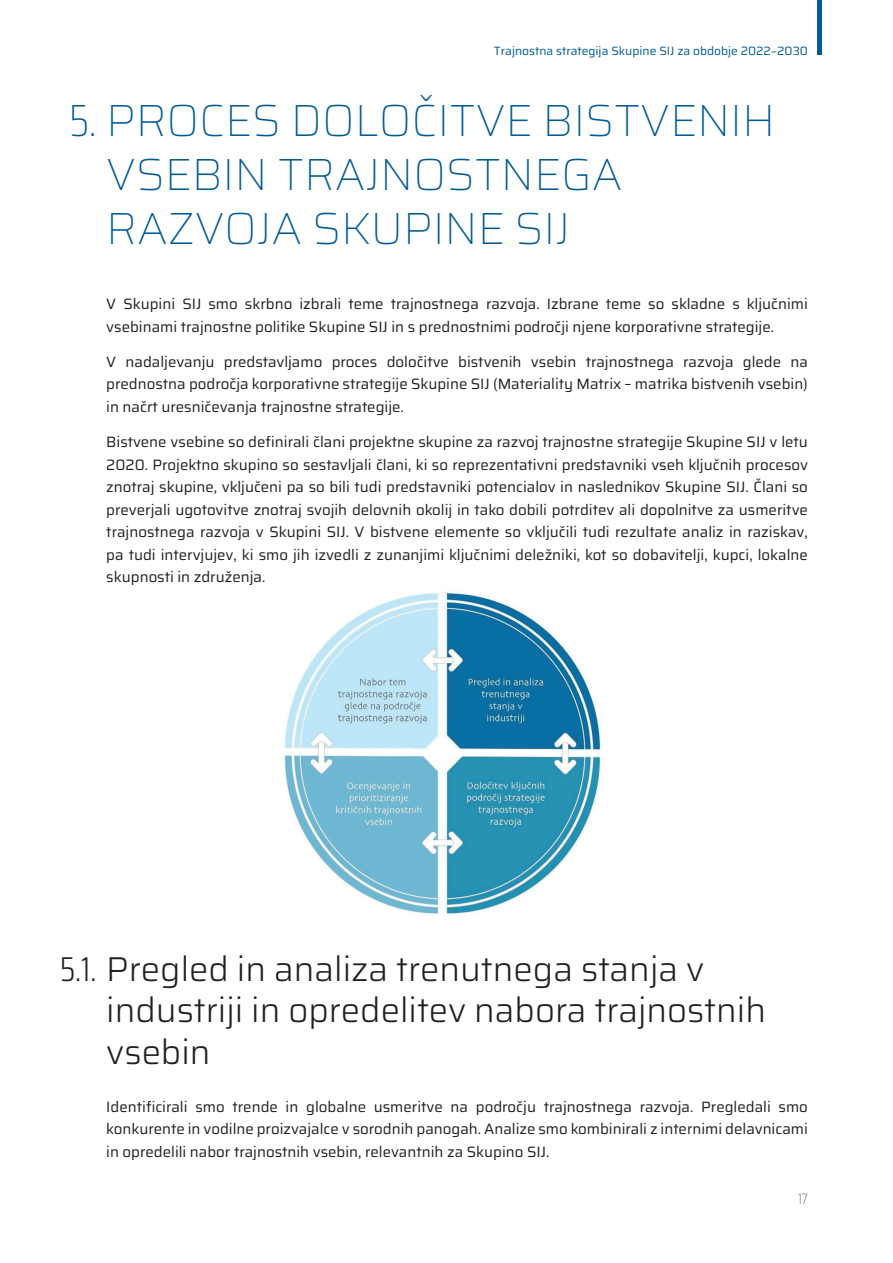
<style>
.page{position:relative;width:893px;height:1263px;background:#fff}
.page>*{position:absolute;margin:0;border:0;box-sizing:border-box;transform-origin:0 0}
.t1{font:100 45px/54px "Saira";color:#005b97}
.t2{font:300 34.5px/41.4px "Saira";color:#231f20}
.t3{font:15px/22.5px "Saira";color:#231f20;text-align:justify}
.t4{font:100 15px "Saira Condensed";color:#57585a}
.t5{font:12px "Saira";color:#005b97}
.s1{font-family:"Saira Condensed"}
</style>
<div class="page">
<hr style="left:818px;top:0;width:4px;height:55px;background:#005b97">
<img style="left:284px;top:592px;width:317px;height:323px">
<p class="t5" style="left:494px;top:41px;width:315px">Trajnostna strategija Skupine SIJ za obdobje 2022−2030</p>
<h1 class="t1" style="left:106px;top:92px;width:671px;text-indent:-37px"><span class="s1">5.</span> PROCES DOLOČITVE BISTVENIH<br>VSEBIN TRAJNOSTNEGA<br>RAZVOJA SKUPINE SIJ</h1>
<p class="t3" style="left:106px;top:292px;width:703px">V Skupini SIJ smo skrbno izbrali teme trajnostnega razvoja. Izbrane teme so skladne s ključnimi vsebinami trajnostne politike Skupine SIJ in s prednostnimi področji njene korporativne strategije.</p>
<p class="t3" style="left:106px;top:350px;width:703px">V nadaljevanju predstavljamo proces določitve bistvenih vsebin trajnostnega razvoja glede na prednostna področja korporativne strategije Skupine SIJ (Materiality Matrix – matrika bistvenih vsebin) in načrt uresničevanja trajnostne strategije.</p>
<p class="t3" style="left:106px;top:430px;width:703px">Bistvene vsebine so definirali člani projektne skupine za razvoj trajnostne strategije Skupine SIJ v letu 2020. Projektno skupino so sestavljali člani, ki so reprezentativni predstavniki vseh ključnih procesov znotraj skupine, vključeni pa so bili tudi predstavniki potencialov in naslednikov Skupine SIJ. Člani so preverjali ugotovitve znotraj svojih delovnih okolij in tako dobili potrditev ali dopolnitve za usmeritve trajnostnega razvoja v Skupini SIJ. V bistvene elemente so vključili tudi rezultate analiz in raziskav, pa tudi intervjujev, ki smo jih izvedli z zunanjimi ključnimi deležniki, kot so dobavitelji, kupci, lokalne skupnosti in združenja.</p>
<h2 class="t2" style="left:60px;top:947px;width:646px"><span class="s1">5.1.</span> Pregled in analiza trenutnega stanja v</h2>
<h2 class="t2" style="left:106px;top:988px;width:661px">industriji in opredelitev nabora trajnostnih vsebin</h2>
<p class="t3" style="left:106px;top:1095px;width:703px">Identificirali smo trende in globalne usmeritve na področju trajnostnega razvoja. Pregledali smo konkurente in vodilne proizvajalce v sorodnih panogah. Analize smo kombinirali z internimi delavnicami in opredelili nabor trajnostnih vsebin, relevantnih za Skupino SIJ.</p>
<p class="t4" style="left:798px;top:1186px;width:11px">17</p>
</div>
